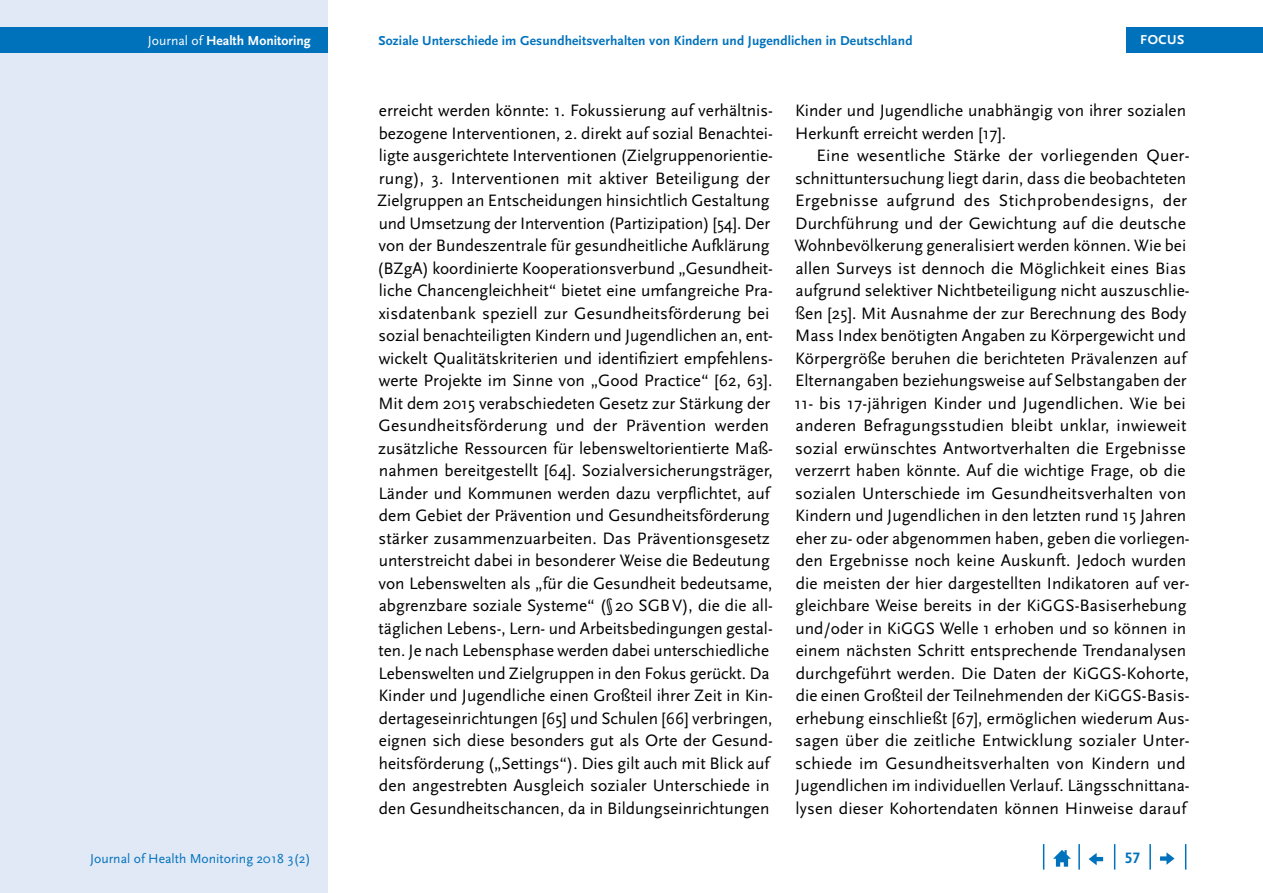
<style>
.page{position:relative;width:1263px;height:893px;background:#fff}
.page>*{position:absolute;margin:0;border:0;box-sizing:border-box;transform-origin:0 0}
.Copy_Einzug{font:17.25px/22.5px "Scala Sans Pro";letter-spacing:.005em;color:#000}
.t1{font:700 15.75px "Scala Sans Pro";color:#0072bc}
.t2{font:13.65px "Scala Sans Pro";color:#0072bc}
.t3{font:700 13.65px "Scala Sans Pro";color:#fff}
.t4{font:700 13.5px "Scala Sans Pro";letter-spacing:.01em;color:#0072bc}
.t5{font:700 13.5px "Scala Sans Pro";letter-spacing:.04em;color:#fff}
.s1{font-weight:400}
</style>
<div class="page">
<div style="left:0;top:0;width:327px;height:893px;background:#e1e8f6"></div>
<div style="left:0;top:28px;width:327px;height:25px;background:#0072bc"></div>
<svg style="left:1185px;top:844px;width:1px;height:26px"></svg>
<hr style="left:1149px;top:844px;width:2px;height:26px;background:#0072bc">
<svg style="left:1114px;top:844px;width:1px;height:26px"></svg>
<hr style="left:1078px;top:844px;width:2px;height:26px;background:#0072bc">
<svg style="left:1043px;top:844px;width:1px;height:26px"></svg>
<svg style="left:1053px;top:850px;width:18px;height:17px"></svg>
<svg style="left:1089px;top:853px;width:14px;height:12px"></svg>
<svg style="left:1160px;top:852px;width:14px;height:13px"></svg>
<div style="left:1126px;top:28px;width:137px;height:25px;background:#0072bc"></div>
<p class="t3" style="left:148px;top:33px;width:164px"><span class="s1">Journal of</span> Health Monitoring</p>
<p class="t4" style="left:378px;top:33px;width:536px">Soziale Unterschiede im Gesundheitsverhalten von Kindern und Jugendlichen in Deutschland</p>
<p class="t5" style="left:1140px;top:32px;width:46px">FOCUS</p>
<p class="Copy_Einzug" style="left:377px;top:99px;width:397px">erreicht werden könnte: 1. Fokussierung auf verhältnis&shy;bezogene Interventionen, 2. direkt auf sozial Benachtei&shy;ligte ausgerichtete Interventionen (Zielgruppenorientie&shy;rung), 3. Interventionen mit aktiver Beteiligung der Zielgruppen an Entscheidungen hinsichtlich Gestaltung und Umsetzung der Intervention (Partizipation) [54]. Der von der Bundeszentrale für gesundheitliche Aufklärung (BZgA) koordinierte Kooperationsverbund „Gesundheit&shy;liche Chancengleichheit“ bietet eine umfangreiche Pra&shy;xisdatenbank speziell zur Gesundheitsförderung bei sozial benachteiligten Kindern und Jugendlichen an, ent&shy;wickelt Qualitätskriterien und identifiziert empfehlens&shy;werte Projekte im Sinne von „Good Practice“ [62, 63].<br>Mit dem 2015 verabschiedeten Gesetz zur Stärkung der Gesundheitsförderung und der Prävention werden zusätzliche Ressourcen für lebensweltorientierte Maß&shy;nahmen bereitgestellt [64]. Sozialversicherungsträger, Länder und Kommunen werden dazu verpflichtet, auf dem Gebiet der Prävention und Gesundheitsförderung stärker zusammenzuarbeiten. Das Präventionsgesetz unterstreicht dabei in besonderer Weise die Bedeutung von Lebenswelten als „für die Gesundheit bedeutsame, abgrenzbare soziale Systeme“ (§ 20 SGBV), die die all&shy;täglichen Lebens-, Lern- und Arbeitsbedingungen gestal&shy;ten. Je nach Lebensphase werden dabei unterschiedliche Lebenswelten und Zielgruppen in den Fokus gerückt. Da Kinder und Jugendliche einen Großteil ihrer Zeit in Kin&shy;dertageseinrichtungen [65] und Schulen [66] verbringen, eignen sich diese besonders gut als Orte der Gesund&shy;heitsförderung („Settings“). Dies gilt auch mit Blick auf den angestrebten Ausgleich sozialer Unterschiede in den Gesundheitschancen, da in Bildungseinrichtungen</p>
<p class="Copy_Einzug" style="left:795px;top:99px;width:392px">Kinder und Jugendliche unabhängig von ihrer sozialen<br>Herkunft erreicht werden [17].</p>
<p class="Copy_Einzug" style="left:794px;top:144px;width:397px;text-indent:22px">Eine wesentliche Stärke der vorliegenden Quer&shy;schnittuntersuchung liegt darin, dass die beobachteten Ergebnisse aufgrund des Stichprobendesigns, der Durchführung und der Gewichtung auf die deutsche Wohnbevölkerung generalisiert werden können. Wie bei allen Surveys ist dennoch die Möglichkeit eines Bias aufgrund selektiver Nichtbeteiligung nicht auszuschlie&shy;ßen [25]. Mit Ausnahme der zur Berechnung des Body Mass Index benötigten Angaben zu Körpergewicht und Körpergröße beruhen die berichteten Prävalenzen auf Elternangaben beziehungsweise auf Selbstangaben der 11- bis 17-jährigen Kinder und Jugendlichen. Wie bei anderen Befragungsstudien bleibt unklar, inwieweit sozial erwünschtes Antwortverhalten die Ergebnisse verzerrt haben könnte. Auf die wichtige Frage, ob die sozialen Unterschiede im Gesundheitsverhalten von Kindern und Jugendlichen in den letzten rund 15 Jahren eher zu- oder abgenommen haben, geben die vorliegen&shy;den Ergebnisse noch keine Auskunft. Jedoch wurden die meisten der hier dargestellten Indikatoren auf ver&shy;gleichbare Weise bereits in der KiGGS-Basiserhebung und/oder in KiGGS Welle 1 erhoben und so können in einem nächsten Schritt entsprechende Trendanalysen durchgeführt werden. Die Daten der KiGGS-Kohorte, die einen Großteil der Teilnehmenden der KiGGS-Basis&shy;erhebung einschließt [67], ermöglichen wiederum Aus&shy;sagen über die zeitliche Entwicklung sozialer Unter&shy;schiede im Gesundheitsverhalten von Kindern und Jugendlichen im individuellen Verlauf. Längsschnittana&shy;lysen dieser Kohortendaten können Hinweise darauf</p>
<p class="t2" style="left:90px;top:850px;width:222px">Journal of Health Monitoring 2018 3(2)</p>
<p class="t1" style="left:1125px;top:849px;width:16px">57</p>
</div>
